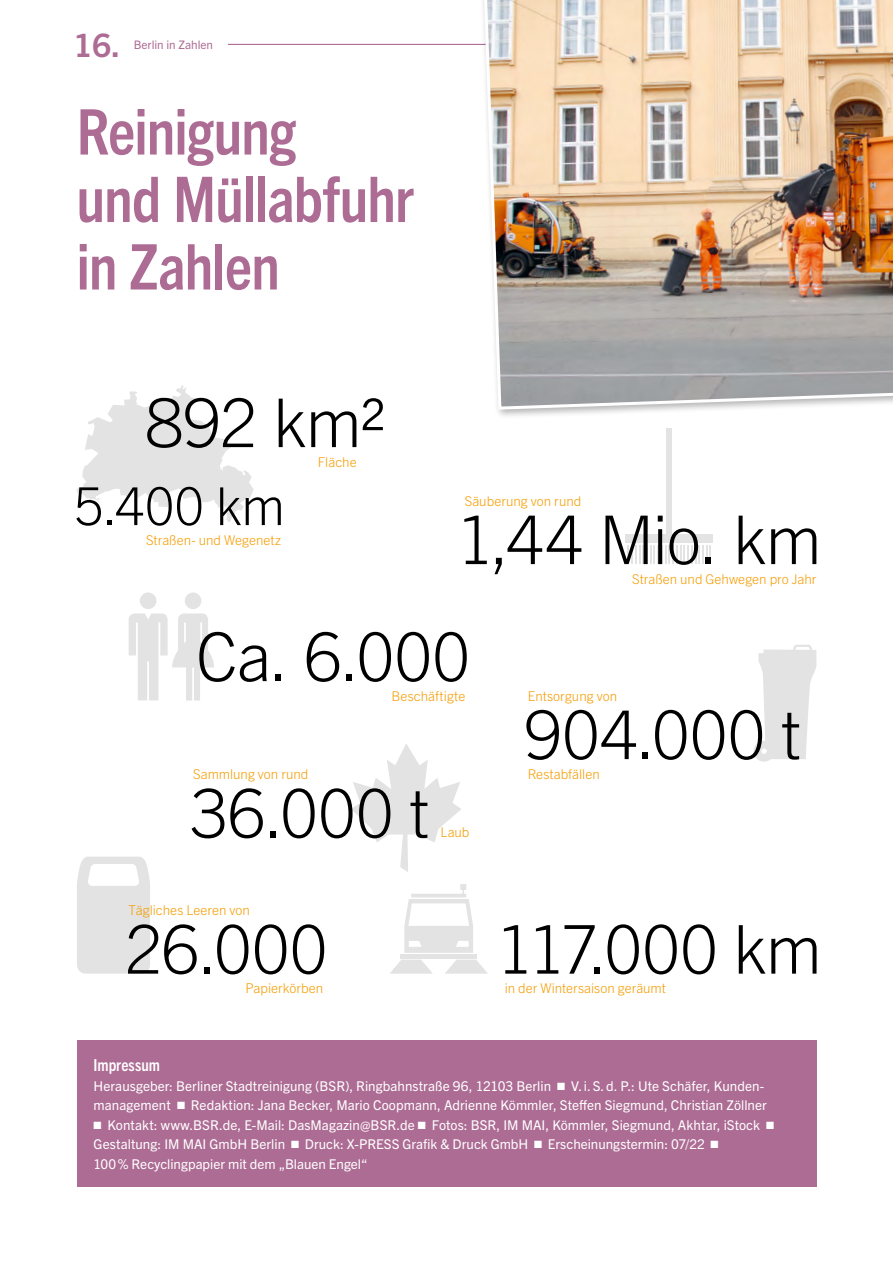
<style>
.page{position:relative;width:893px;height:1263px;background:#fff}
.page>*{position:absolute;margin:0;border:0;box-sizing:border-box;transform-origin:0 0}
.t1{font:300 67.5px "Trade Gothic Next LT Pro";letter-spacing:-.005em;color:#000}
.t2{font:700 condensed 63px/67.5px "Trade Gothic Next LT Pro";letter-spacing:-.015em;color:#ad6c94}
.t3{font:300 52.5px "Trade Gothic Next LT Pro";color:#000}
.t4{font:700 32.4px "Trade Gothic Next LT Pro";color:#ad6c94}
.t5{font:700 condensed 16.5px "Trade Gothic Next LT Pro";color:#fff}
.t6{font:13.5px/19.5px "Trade Gothic Next LT Pro";letter-spacing:.005em;color:#fff}
.t7{font:300 13.5px "Trade Gothic Next LT Pro";color:#f59c00}
.t8{font:11.7px "Trade Gothic Next LT Pro";color:#ad6c94}
</style>
<div class="page">
<div style="left:77px;top:1040px;width:739px;height:146px;background:#ad6c94"></div>
<svg style="left:77px;top:385px;width:177px;height:137px"></svg>
<div style="left:666px;top:428px;width:6px;height:109px;background:#e3e3e3"></div>
<div style="left:625px;top:534px;width:88px;height:9px;background:#e3e3e3"></div>
<svg style="left:627px;top:546px;width:84px;height:18px"></svg>
<hr style="left:228px;top:44px;width:321px;height:1px;background:#ad6c94">
<div style="left:480px;top:0;width:413px;height:419px;background:#000;opacity:.3"></div>
<img style="left:482px;top:0;width:411px;height:411px">
<svg style="left:404px;top:884px;width:69px;height:69px"></svg>
<div style="left:401px;top:954px;width:76px;height:5px;background:#e3e3e3"></div>
<svg style="left:390px;top:960px;width:43px;height:14px"></svg>
<svg style="left:445px;top:960px;width:43px;height:14px"></svg>
<div style="left:185px;top:592px;width:16px;height:17px;background:#e3e3e3;border-radius:50%"></div>
<div style="left:140px;top:592px;width:16px;height:17px;background:#e3e3e3;border-radius:50%"></div>
<svg style="left:129px;top:613px;width:85px;height:87px"></svg>
<svg style="left:77px;top:857px;width:73px;height:117px;background:#e7e7e7"></svg>
<svg style="left:754px;top:645px;width:62px;height:117px"></svg>
<svg style="left:351px;top:744px;width:110px;height:128px"></svg>
<h3 class="t4" style="left:74px;top:23px;width:48px">16.</h3>
<p class="t8" style="left:134px;top:37px;width:81px">Berlin in Zahlen</p>
<h2 class="t2" style="left:77px;top:94px;width:339px">Reinigung<br>und Müllabfuhr in Zahlen</h2>
<h1 class="t1" style="left:145px;top:376px;width:242px">892 km2</h1>
<h3 class="t3" style="left:74px;top:469px;width:213px">5.400 km</h3>
<p class="t7" style="left:318px;top:452px;width:41px">Fläche</p>
<p class="t7" style="left:146px;top:530px;width:137px">Straßen- und Wegenetz</p>
<p class="t7" style="left:465px;top:491px;width:118px">Säuberung von rund</p>
<h1 class="t1" style="left:456px;top:492px;width:367px">1,44 Mio. km</h1>
<p class="t7" style="left:632px;top:569px;width:186px">Straßen und Gehwegen pro Jahr</p>
<h1 class="t1" style="left:196px;top:609px;width:276px">Ca. 6.000</h1>
<p class="t7" style="left:392px;top:686px;width:75px">Beschäftigte</p>
<p class="t7" style="left:193px;top:764px;width:117px">Sammlung von rund</p>
<h1 class="t1" style="left:190px;top:766px;width:241px">36.000 t</h1>
<p class="t7" style="left:441px;top:823px;width:30px">Laub</p>
<p class="t7" style="left:129px;top:901px;width:123px">Tägliches Leeren von</p>
<h1 class="t1" style="left:125px;top:902px;width:204px">26.000</h1>
<p class="t7" style="left:245px;top:979px;width:79px">Papierkörben</p>
<p class="t7" style="left:528px;top:686px;width:91px">Entsorgung von</p>
<h1 class="t1" style="left:524px;top:687px;width:279px">904.000 t</h1>
<p class="t7" style="left:528px;top:764px;width:74px">Restabfällen</p>
<h1 class="t1" style="left:496px;top:902px;width:327px">117.000 km</h1>
<p class="t7" style="left:505px;top:979px;width:163px">in der Wintersaison geräumt</p>
<p class="t5" style="left:94px;top:1054px;width:68px">Impressum</p>
<p class="t6" style="left:94px;top:1075px;width:675px">Herausgeber: Berliner Stadtreinigung (BSR), Ringbahnstraße 96, 12103 Berlin ■ V.i.S.d. P.: Ute Schäfer, Kunden&shy;management ■ Redaktion: Jana Becker, Mario Coopmann, Adrienne Kömmler, Steffen Siegmund, Christian Zöllner</p>
<p class="t6" style="left:94px;top:1114px;width:682px">■ Kontakt: www.BSR.de, E-Mail: DasMagazin@BSR.de ■ Fotos: BSR, IM MAI, Kömmler, Siegmund, Akhtar, iStock ■<br>Gestaltung: IM MAI GmbH Berlin ■ Druck: X-PRESS Grafik &amp; Druck GmbH ■ Erscheinungstermin: 07/22 ■<br>100% Recyclingpapier mit dem „Blauen Engel“</p>
</div>
